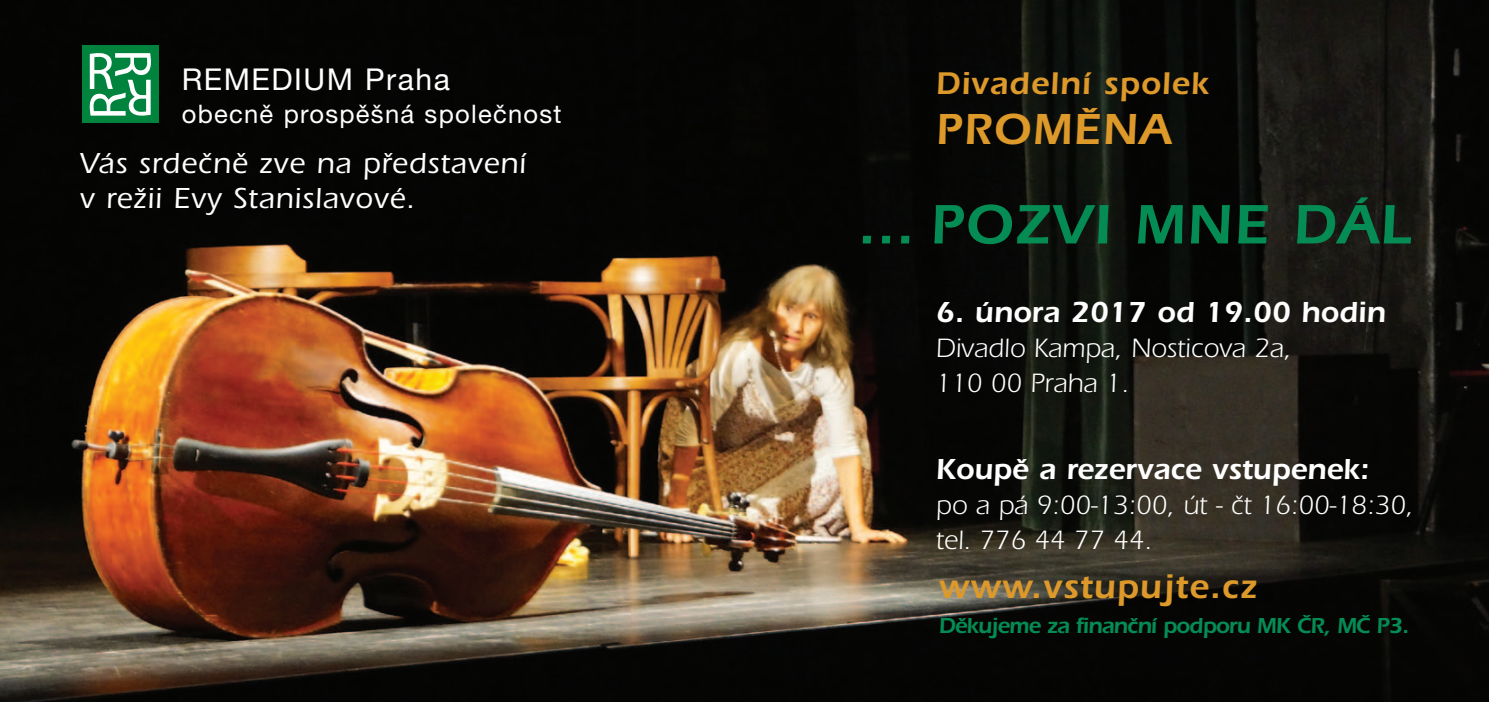
<style>
.page{position:relative;width:1489px;height:702px;background:#fff}
.page>*{position:absolute;margin:0;border:0;box-sizing:border-box;transform-origin:0 0}
.t1{font:600 57.5px "Itc Eras CE";color:#048c54}
.t2{font:600 45px "Itc Eras CE";color:#dd992a}
.t3{font:600 35px "Itc Eras CE";letter-spacing:.03em;color:#dd992a}
.t4{font:600 32.5px "Itc Eras CE";letter-spacing:.03em;color:#dd992a}
.t5{font:600 30px "Itc Eras CE";color:#fff}
.t6{font:500 30px/35px "Itc Eras CE";letter-spacing:.03em;color:#fff}
.t7{font:30px "Helvetica Neue CE";letter-spacing:.05em;color:#fff}
.t8{font:27.5px/35px "Itc Eras CE";color:#fff}
.t9{font:25.5px "Helvetica Neue CE";letter-spacing:.05em;color:#fff}
.t10{font:600 22.5px "Itc Eras CE";letter-spacing:-.04em;color:#048c54}
</style>
<div class="page">
<img style="left:0;top:0;width:1488px;height:702px">
<div style="left:82px;top:46px;width:77px;height:77px;background:#00843d"></div>
<svg style="left:89px;top:53px;width:62px;height:63px"></svg>
<p class="t7" style="left:182px;top:62px;width:270px">REMEDIUM Praha</p>
<p class="t9" style="left:182px;top:99px;width:381px">obecně prospěšná společnost</p>
<p class="t6" style="left:80px;top:146px;width:447px">Vás srdečně zve na představení v režii Evy Stanislavové.</p>
<p class="t4" style="left:935px;top:64px;width:274px">Divadelní spolek</p>
<h2 class="t2" style="left:935px;top:102px;width:230px">Proměna</h2>
<h1 class="t1" style="left:857px;top:191px;width:554px">… pozvi mne dál</h1>
<p class="t5" style="left:935px;top:294px;width:451px">6. února 2017 od 19.00 hodin</p>
<p class="t8" style="left:935px;top:330px;width:357px">Divadlo Kampa, Nosticova 2a,<br>110 00 Praha 1.</p>
<p class="t5" style="left:935px;top:451px;width:434px">Koupě a rezervace vstupenek:</p>
<p class="t8" style="left:935px;top:487px;width:479px">po a pá 9:00-13:00, út - čt 16:00-18:30, tel. 776 44 77 44.</p>
<p class="t3" style="left:938px;top:565px;width:320px">www.vstupujte.cz</p>
<p class="t10" style="left:938px;top:612px;width:472px">Děkujeme za finanční podporu MK ČR, MČ P3.</p>
</div>
